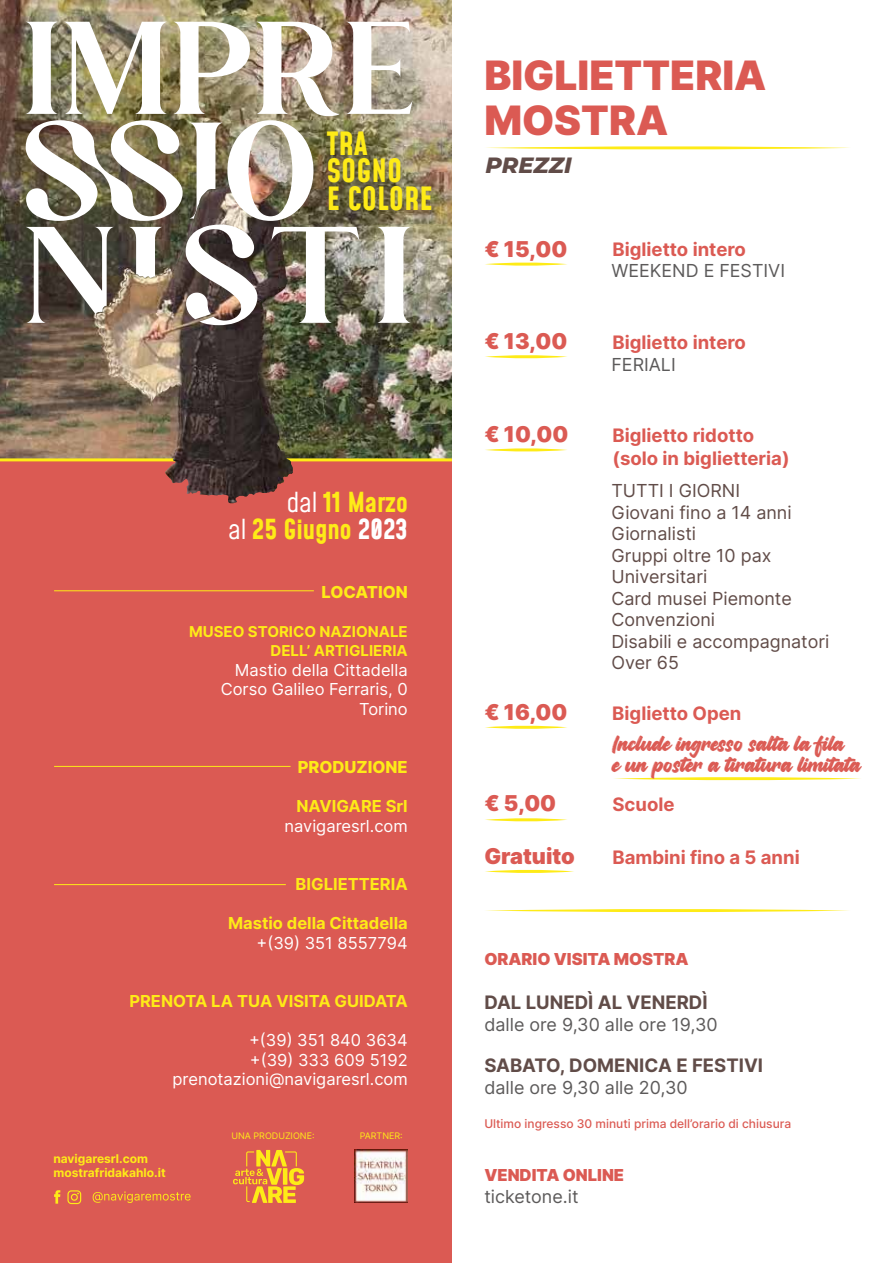
<style>
.page{position:relative;width:893px;height:1263px;background:#fff}
.page>*{position:absolute;margin:0;border:0;box-sizing:border-box;transform-origin:0 0}
.t1{font:900 40.5px/45px "Inter";color:#db5a53}
.t2{font:700 31.35px/27.6px "Mohave";color:#feeb17}
.t3{font:300 27px/27px "Mohave";color:#feeb17;text-align:right}
.t4{font:italic 800 22.5px "Montserrat";color:#614c48}
.t5{font:900 21.9px "Inter";color:#db5a53}
.t6{font:700 18.6px/22.2px "Inter";color:#db5a53}
.t7{font:700 18.6px "Inter";color:#614c48}
.t8{font:18px/21px "Carameland Vanilla";color:#db5a53}
.t9{font:17.85px/21.5px "Inter";color:#614c48}
.t10{font:17.85px "Inter";color:#5c5a5a}
.t11{font:16.5px/19.5px "Inter";color:#fff;text-align:right}
.t12{font:700 16.5px "Inter";color:#feeb17}
.t13{font:900 16.5px "Inter";color:#db5a53}
.t14{font:800 16.5px "Inter";color:#feeb17}
.t15{font:700 15px/19.5px "Inter";color:#feeb17;text-align:right}
.t16{font:500 12px "Inter";color:#db5a53}
.t17{font:700 12px/14.4px "Inter";color:#feeb17}
.t18{font:9px "Inter";color:#feeb17}
.s1{color:#fff}
</style>
<div class="page">
<img style="left:0;top:0;width:451px;height:458px">
<div style="left:0;top:460px;width:452px;height:803px;background:#db5a53"></div>
<svg style="left:486px;top:146px;width:364px;height:4px"></svg>
<svg style="left:485px;top:262px;width:82px;height:4px"></svg>
<svg style="left:485px;top:355px;width:82px;height:4px"></svg>
<svg style="left:485px;top:448px;width:82px;height:4px"></svg>
<svg style="left:485px;top:818px;width:82px;height:4px"></svg>
<svg style="left:485px;top:725px;width:82px;height:4px"></svg>
<svg style="left:485px;top:869px;width:89px;height:4px"></svg>
<svg style="left:486px;top:909px;width:363px;height:3px"></svg>
<hr style="left:0;top:458px;width:452px;height:3px;background:#feeb17">
<svg style="left:233px;top:1150px;width:71px;height:53px"></svg>
<svg style="left:614px;top:777px;width:247px;height:4px"></svg>
<img style="left:355px;top:1150px;width:53px;height:53px">
<svg style="left:67px;top:1190px;width:14px;height:14px"></svg>
<svg style="left:54px;top:1190px;width:6px;height:14px"></svg>
<svg style="left:93px;top:1191px;width:98px;height:12px"></svg>
<img style="left:96px;top:325px;width:153px;height:83px">
<img style="left:26px;top:22px;width:387px;height:303px">
<hr style="left:54px;top:590px;width:260px;height:1px;background:#feeb17">
<hr style="left:54px;top:766px;width:237px;height:1px;background:#feeb17">
<hr style="left:54px;top:884px;width:232px;height:1px;background:#feeb17">
<h2 class="t2" style="left:327px;top:132px;width:107px">TRA<br>SOGNO<br>E COLORE</h2>
<h3 class="t3" style="left:229px;top:491px;width:181px"><span class="s1">dal</span> 11 Marzo<br><span class="s1">al</span> 25 Giugno <span class="s1">2023</span></h3>
<p class="t14" style="left:321px;top:580px;width:88px">LOCATION</p>
<p class="t15" style="left:189px;top:621px;width:220px">MUSEO STORICO NAZIONALE<br>DELL’ ARTIGLIERIA</p>
<p class="t11" style="left:221px;top:659px;width:188px">Mastio della Cittadella<br>Corso Galileo Ferraris, 0<br>Torino</p>
<p class="t14" style="left:298px;top:755px;width:111px">PRODUZIONE</p>
<p class="t12" style="left:296px;top:794px;width:113px">NAVIGARE Srl</p>
<p class="t11" style="left:285px;top:815px;width:125px">navigaresrl.com</p>
<p class="t12" style="left:296px;top:872px;width:114px">BIGLIETTERIA</p>
<p class="t12" style="left:228px;top:911px;width:181px">Mastio della Cittadella</p>
<p class="t11" style="left:257px;top:932px;width:153px">+(39) 351 8557794</p>
<p class="t12" style="left:129px;top:989px;width:280px">PRENOTA LA TUA VISITA GUIDATA</p>
<p class="t11" style="left:173px;top:1030px;width:237px">+(39) 351 840 3634<br>+(39) 333 609 5192 prenotazioni@navigaresrl.com</p>
<p class="t17" style="left:53px;top:1151px;width:114px">navigaresrl.com mostrafridakahlo.it</p>
<p class="t18" style="left:231px;top:1129px;width:85px">UNA PRODUZIONE:</p>
<p class="t18" style="left:360px;top:1129px;width:45px">PARTNER:</p>
<h1 class="t1" style="left:484px;top:52px;width:284px">BIGLIETTERIA<br>MOSTRA</h1>
<h3 class="t4" style="left:485px;top:149px;width:88px">PREZZI</h3>
<h3 class="t5" style="left:484px;top:233px;width:84px">€ 15,00</h3>
<p class="t6" style="left:612px;top:238px;width:135px">Biglietto intero</p>
<p class="t10" style="left:611px;top:258px;width:175px">WEEKEND E FESTIVI</p>
<h3 class="t5" style="left:484px;top:325px;width:85px">€ 13,00</h3>
<p class="t6" style="left:612px;top:331px;width:135px">Biglietto intero</p>
<p class="t10" style="left:611px;top:351px;width:66px">FERIALI</p>
<h3 class="t5" style="left:484px;top:418px;width:85px">€ 10,00</h3>
<p class="t6" style="left:612px;top:424px;width:179px">Biglietto ridotto (solo in biglietteria)</p>
<p class="t9" style="left:611px;top:480px;width:219px">TUTTI I GIORNI<br>Giovani fino a 14 anni<br>Giornalisti<br>Gruppi oltre 10 pax<br>Universitari<br>Card musei Piemonte<br>Convenzioni<br>Disabili e accompagnatori<br>Over 65</p>
<h3 class="t5" style="left:484px;top:696px;width:85px">€ 16,00</h3>
<p class="t6" style="left:612px;top:701px;width:131px">Biglietto Open</p>
<p class="t8" style="left:612px;top:734px;width:250px">Include ingresso salta la fila<br>e un poster a tiratura limitata</p>
<h3 class="t5" style="left:484px;top:787px;width:73px">€ 5,00</h3>
<p class="t6" style="left:612px;top:792px;width:64px">Scuole</p>
<h3 class="t5" style="left:484px;top:840px;width:92px">Gratuito</h3>
<p class="t6" style="left:612px;top:846px;width:189px">Bambini fino a 5 anni</p>
<p class="t13" style="left:484px;top:947px;width:206px">ORARIO VISITA MOSTRA</p>
<p class="t7" style="left:484px;top:989px;width:225px">DAL LUNEDÌ AL VENERDÌ</p>
<p class="t10" style="left:484px;top:1011px;width:235px">dalle ore 9,30 alle ore 19,30</p>
<p class="t7" style="left:484px;top:1052px;width:280px">SABATO, DOMENICA E FESTIVI</p>
<p class="t10" style="left:484px;top:1074px;width:205px">dalle ore 9,30 alle 20,30</p>
<p class="t16" style="left:484px;top:1115px;width:308px">Ultimo ingresso 30 minuti prima dell’orario di chiusura</p>
<p class="t13" style="left:484px;top:1163px;width:141px">VENDITA ONLINE</p>
<p class="t10" style="left:484px;top:1183px;width:96px">ticketone.it</p>
</div>
